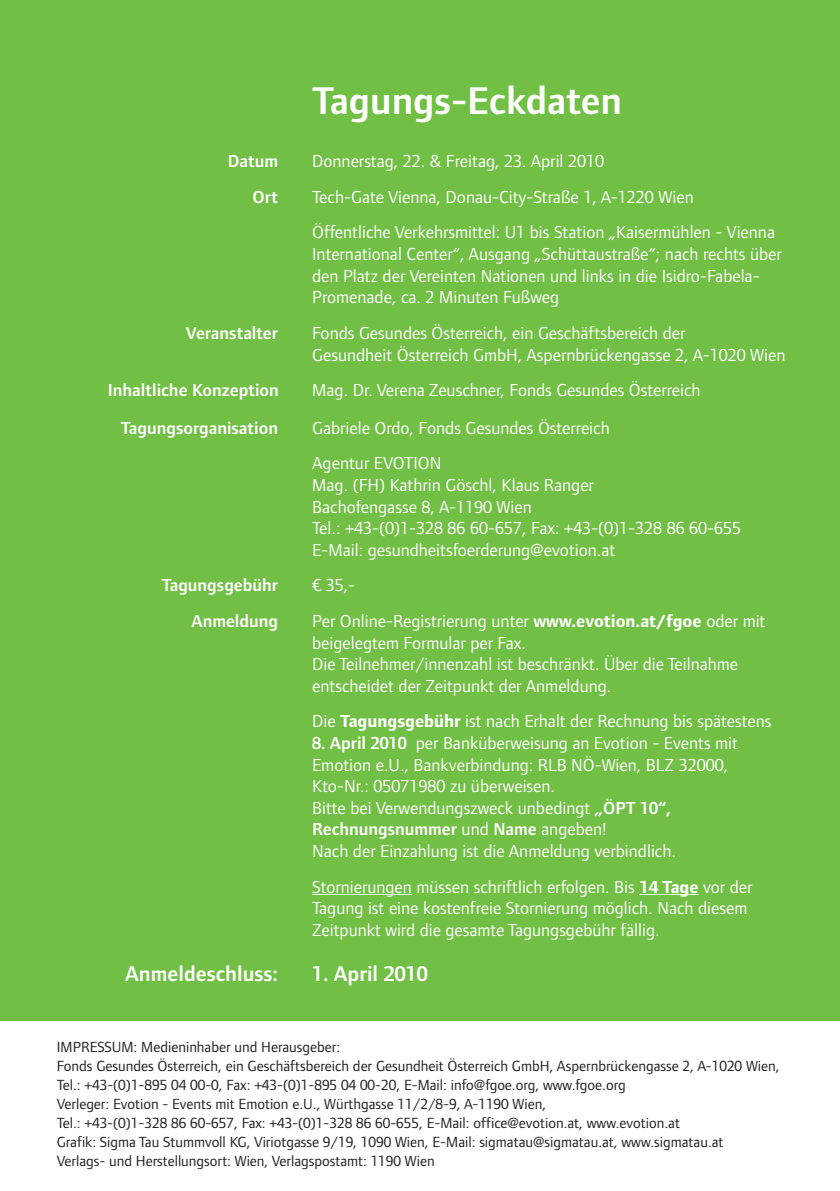
<style>
.page{position:relative;width:840px;height:1191px;background:#fff}
.page>*{position:absolute;margin:0;border:0;box-sizing:border-box;transform-origin:0 0}
.t1{font:600 40px "Foundry Form Sans";color:#fff}
.t2{font:600 22px "Foundry Form Sans";color:#fff}
.t3{font:18px/21.6px "Foundry Form Sans";color:#fff}
.t4{font:600 18px "Foundry Form Sans";color:#fff}
.t5{font:15.2px/19px "Foundry Form Sans";color:#231f20}
.s1{font-weight:700}
.s2{font-weight:600}
</style>
<div class="page">
<div style="left:0;top:0;width:839px;height:1020px;background:#71bf44"></div>
<hr style="left:312px;top:894px;width:99px;height:1px;background:#fff">
<hr style="left:639px;top:894px;width:59px;height:1px;background:#fff">
<h1 class="t1" style="left:312px;top:85px;width:311px">Tagungs-Eckdaten</h1>
<p class="t4" style="left:227px;top:154px;width:52px">Datum</p>
<p class="t3" style="left:312px;top:152px;width:293px">Donnerstag, 22. &amp; Freitag, 23. April 2010</p>
<p class="t4" style="left:252px;top:190px;width:27px">Ort</p>
<p class="t3" style="left:312px;top:180px;width:464px;line-height:35.6px">Tech-Gate Vienna, Donau-City-Straße 1, A-1220 Wien<br>Öffentliche Verkehrsmittel: U1 bis Station „Kaisermühlen - Vienna</p>
<p class="t3" style="left:312px;top:245px;width:471px">International Center“, Ausgang „Schüttaustraße“; nach rechts über den Platz der Vereinten Nationen und links in die Isidro-Fabela-<br>Promenade, ca. 2 Minuten Fußweg</p>
<p class="t4" style="left:186px;top:326px;width:94px">Veranstalter</p>
<p class="t3" style="left:312px;top:323px;width:474px">Fonds Gesundes Österreich, ein Geschäftsbereich der<br>Gesundheit Österreich GmbH, Aspernbrückengasse 2, A-1020 Wien</p>
<p class="t4" style="left:108px;top:383px;width:172px">Inhaltliche Konzeption</p>
<p class="t3" style="left:312px;top:381px;width:390px">Mag. Dr. Verena Zeuschner, Fonds Gesundes Österreich</p>
<p class="t4" style="left:121px;top:421px;width:158px">Tagungsorganisation</p>
<p class="t3" style="left:312px;top:411px;width:299px;line-height:35.6px">Gabriele Ordo, Fonds Gesundes Österreich<br>Agentur EVOTION</p>
<p class="t3" style="left:312px;top:475px;width:430px">Mag. (FH) Kathrin Göschl, Klaus Ranger<br>Bachofengasse 8, A-1190 Wien<br>Tel.: +43-(0)1-328 86 60-657, Fax: +43-(0)1-328 86 60-655<br>E-Mail: gesundheitsfoerderung@evotion.at</p>
<p class="t4" style="left:162px;top:578px;width:118px">Tagungsgebühr</p>
<p class="t3" style="left:312px;top:576px;width:45px">¤ 35,-</p>
<p class="t4" style="left:191px;top:614px;width:88px">Anmeldung</p>
<p class="t3" style="left:312px;top:611px;width:454px">Per Online-Registrierung unter <span class="s1">www.evotion.at/fgoe</span> oder mit beigelegtem Formular per Fax.<br>Die Teilnehmer/innenzahl ist beschränkt. Über die Teilnahme entscheidet der Zeitpunkt der Anmeldung.</p>
<p class="t3" style="left:312px;top:712px;width:460px">Die <span class="s1">Tagungsgebühr</span> ist nach Erhalt der Rechnung bis spätestens</p>
<p class="t3" style="left:312px;top:733px;width:427px"><span class="s2">8. April 2010</span> per Banküberweisung an Evotion - Events mit Emotion e.U., Bankverbindung: RLB NÖ-Wien, BLZ 32000, Kto-Nr.: 05071980 zu überweisen.<br>Bitte bei Verwendungszweck unbedingt <span class="s2">„ÖPT 10“, Rechnungsnummer</span> und <span class="s2">Name</span> angeben!<br>Nach der Einzahlung ist die Anmeldung verbindlich.</p>
<p class="t3" style="left:312px;top:877px;width:441px">Stornierungen müssen schriftlich erfolgen. Bis <span class="s1">14 Tage</span> vor der<br>Tagung ist eine kostenfreie Stornierung möglich. Nach diesem<br>Zeitpunkt wird die gesamte Tagungsgebühr fällig.</p>
<p class="t2" style="left:125px;top:965px;width:154px">Anmeldeschluss:</p>
<p class="t2" style="left:312px;top:965px;width:117px">1. April 2010</p>
<p class="t5" style="left:57px;top:1038px;width:724px">IMPRESSUM: Medieninhaber und Herausgeber:<br>Fonds Gesundes Österreich, ein Geschäftsbereich der Gesundheit Österreich GmbH, Aspernbrückengasse 2, A-1020 Wien, Tel.: +43-(0)1-895 04 00-0, Fax: +43-(0)1-895 04 00-20, E-Mail: info@fgoe.org, www.fgoe.org<br>Verleger: Evotion - Events mit Emotion e.U., Würthgasse 11/2/8-9, A-1190 Wien,<br>Tel.: +43-(0)1-328 86 60-657, Fax: +43-(0)1-328 86 60-655, E-Mail: office@evotion.at, www.evotion.at<br>Grafik: Sigma Tau Stummvoll KG, Viriotgasse 9/19, 1090 Wien, E-Mail: sigmatau@sigmatau.at, www.sigmatau.at<br>Verlags- und Herstellungsort: Wien, Verlagspostamt: 1190 Wien</p>
</div>
